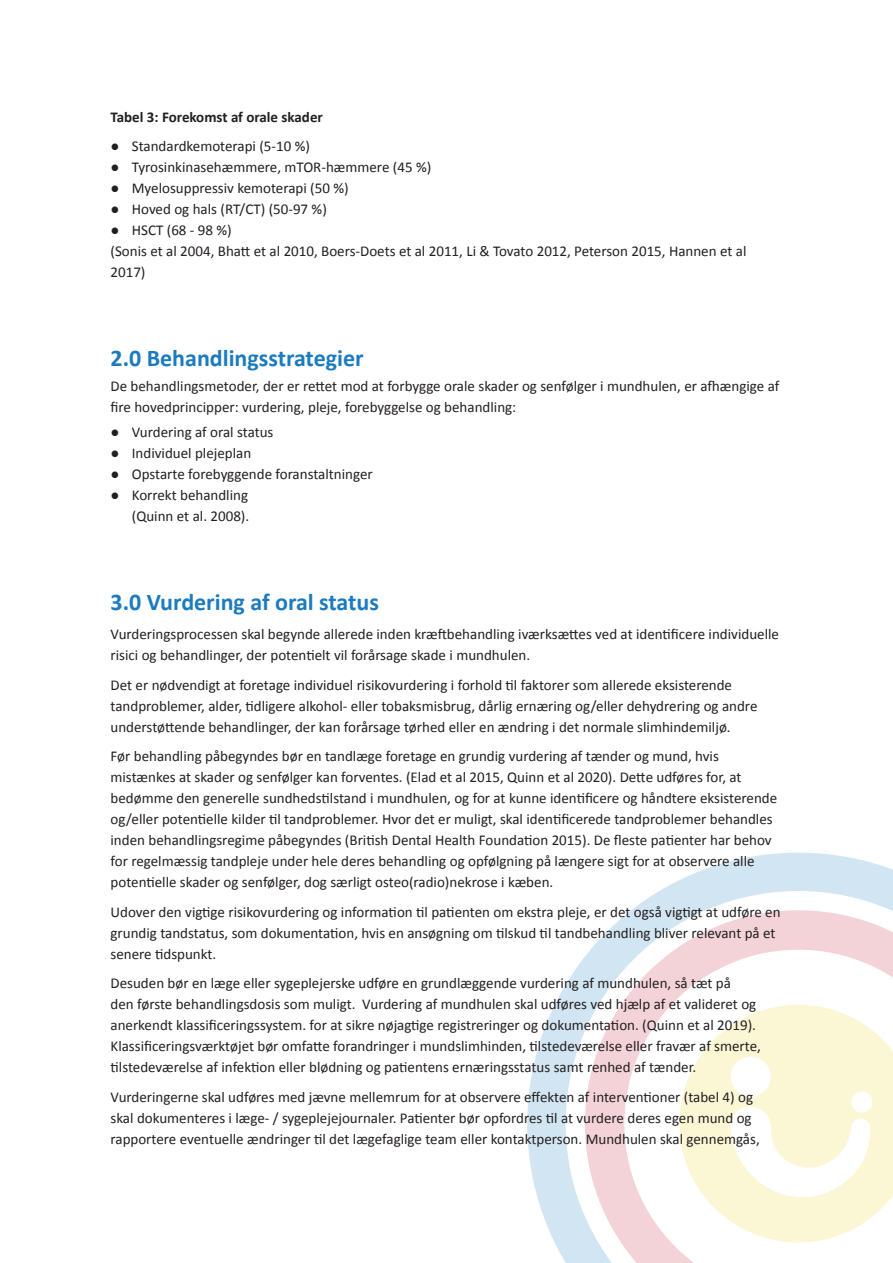
<style>
.page{position:relative;width:893px;height:1263px;background:#fff}
.page>*{position:absolute;margin:0;border:0;box-sizing:border-box;transform-origin:0 0}
.t1{font:700 24px "Calibri";color:#1b7bc0}
.t2{font:15px/21px "Calibri";color:#231f20}
.t3{font:700 15px "Calibri";color:#231f20}
</style>
<div class="page">
<svg style="left:527px;top:853px;width:366px;height:410px"></svg>
<svg style="left:566px;top:891px;width:327px;height:372px"></svg>
<svg style="left:585px;top:910px;width:308px;height:353px;fill:#f4d3d8"></svg>
<svg style="left:624px;top:950px;width:269px;height:313px"></svg>
<svg style="left:679px;top:1005px;width:214px;height:238px;fill:#fbf6d4"></svg>
<p class="t3" style="left:111px;top:106px;width:214px">Tabel 3: Forekomst af orale skader</p>
<p class="t2" style="left:111px;top:135px;width:201px">● Standardkemoterapi (5-10 %)</p>
<p class="t2" style="left:111px;top:156px;width:322px">● Tyrosinkinasehæmmere, mTOR-hæmmere (45 %)</p>
<p class="t2" style="left:111px;top:177px;width:240px">● Myelosuppressiv kemoterapi (50 %)</p>
<p class="t2" style="left:111px;top:198px;width:218px">● Hoved og hals (RT/CT) (50-97 %)</p>
<p class="t2" style="left:111px;top:219px;width:637px">● HSCT (68 - 98 %)<br>(Sonis et al 2004, Bhatt et al 2010, Boers-Doets et al 2011, Li &amp; Tovato 2012, Peterson 2015, Hannen et al<br>2017)</p>
<h1 class="t1" style="left:111px;top:341px;width:255px">2.0 Behandlingsstrategier</h1>
<p class="t2" style="left:111px;top:375px;width:670px">De behandlingsmetoder, der er rettet mod at forbygge orale skader og senfølger i mundhulen, er afhængige af fire hovedprincipper: vurdering, pleje, forebyggelse og behandling:</p>
<p class="t2" style="left:111px;top:421px;width:164px">● Vurdering af oral status</p>
<p class="t2" style="left:111px;top:442px;width:142px">● Individuel plejeplan</p>
<p class="t2" style="left:111px;top:463px;width:264px">● Opstarte forebyggende foranstaltninger</p>
<p class="t2" style="left:111px;top:484px;width:140px;text-align:right">● Korrekt behandling (Quinn et al. 2008).</p>
<h1 class="t1" style="left:111px;top:585px;width:270px">3.0 Vurdering af oral status</h1>
<p class="t2" style="left:111px;top:623px;width:670px">Vurderingsprocessen skal begynde allerede inden kræftbehandling iværksættes ved at identificere individuelle risici og behandlinger, der potentielt vil forårsage skade i mundhulen.</p>
<p class="t2" style="left:111px;top:674px;width:648px">Det er nødvendigt at foretage individuel risikovurdering i forhold til faktorer som allerede eksisterende tandproblemer, alder, tidligere alkohol- eller tobaksmisbrug, dårlig ernæring og/eller dehydrering og andre understøttende behandlinger, der kan forårsage tørhed eller en ændring i det normale slimhindemiljø.</p>
<p class="t2" style="left:111px;top:745px;width:668px">Før behandling påbegyndes bør en tandlæge foretage en grundig vurdering af tænder og mund, hvis mistænkes at skader og senfølger kan forventes. (Elad et al 2015, Quinn et al 2020). Dette udføres for, at bedømme den generelle sundhedstilstand i mundhulen, og for at kunne identificere og håndtere eksisterende og/eller potentielle kilder til tandproblemer. Hvor det er muligt, skal identificerede tandproblemer behandles inden behandlingsregime påbegyndes (British Dental Health Foundation 2015). De fleste patienter har behov for regelmæssig tandpleje under hele deres behandling og opfølgning på længere sigt for at observere alle potentielle skader og senfølger, dog særligt osteo(radio)nekrose i kæben.</p>
<p class="t2" style="left:111px;top:901px;width:672px">Udover den vigtige risikovurdering og information til patienten om ekstra pleje, er det også vigtigt at udføre en grundig tandstatus, som dokumentation, hvis en ansøgning om tilskud til tandbehandling bliver relevant på et senere tidspunkt.</p>
<p class="t2" style="left:111px;top:972px;width:652px">Desuden bør en læge eller sygeplejerske udføre en grundlæggende vurdering af mundhulen, så tæt på<br>den første behandlingsdosis som muligt. Vurdering af mundhulen skal udføres ved hjælp af et valideret og anerkendt klassificeringssystem. for at sikre nøjagtige registreringer og dokumentation. (Quinn et al 2019).<br>Klassificeringsværktøjet bør omfatte forandringer i mundslimhinden, tilstedeværelse eller fravær af smerte, tilstedeværelse af infektion eller blødning og patientens ernæringsstatus samt renhed af tænder.</p>
<p class="t2" style="left:111px;top:1086px;width:651px">Vurderingerne skal udføres med jævne mellemrum for at observere effekten af interventioner (tabel 4) og skal dokumenteres i læge- / sygeplejejournaler. Patienter bør opfordres til at vurdere deres egen mund og rapportere eventuelle ændringer til det lægefaglige team eller kontaktperson. Mundhulen skal gennemgås,</p>
</div>
